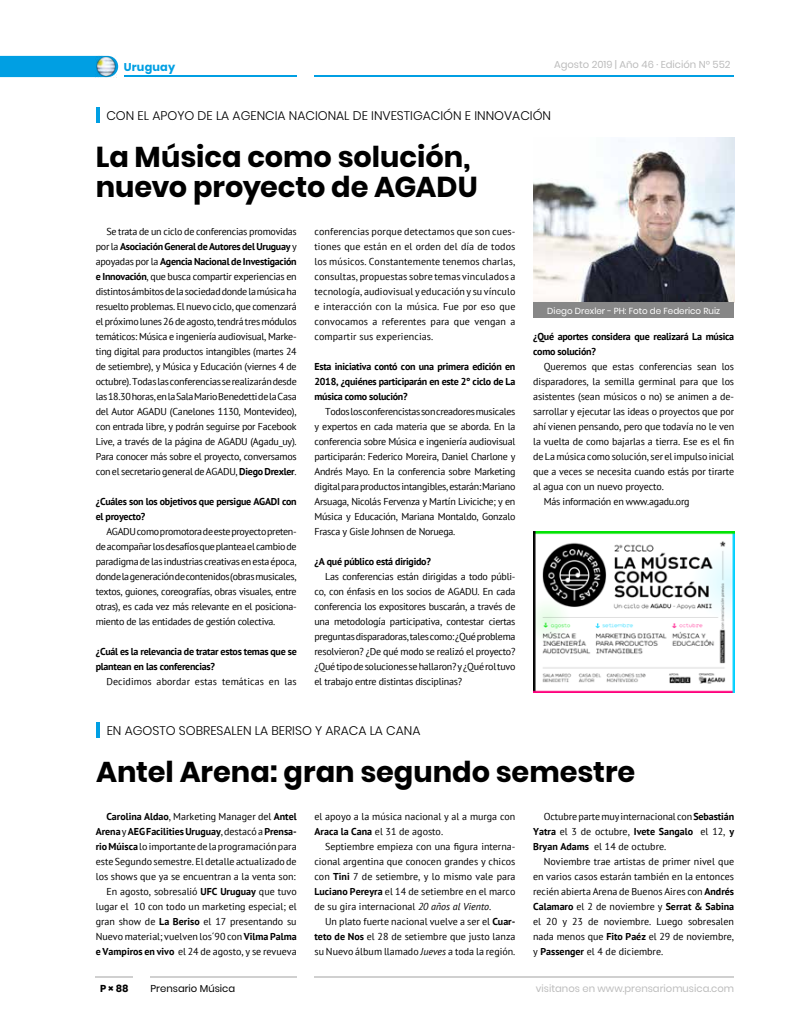
<style>
.page{position:relative;width:798px;height:1028px;background:#fff}
.page>*{position:absolute;margin:0;border:0;box-sizing:border-box;transform-origin:0 0}
.t1{font:700 28.75px/30px "Poppins";color:#000}
.t2{font:300 12.5px "Poppins";color:#000}
.t3{font:700 11.25px "Poppins";letter-spacing:.015em;color:#009fe3}
.t4{font:10px/15px "PT Sans";letter-spacing:-.01em;color:#000;text-align:justify}
.t5{font:700 10px/15px "PT Sans";letter-spacing:-.025em;color:#000}
.t6{font:10px "Poppins";color:#bcbcbc}
.t7{font:10px "PT Sans";letter-spacing:.01em;color:#000}
.t8{font:10px "Poppins";color:#000}
.t9{font:700 10px "Poppins";color:#000}
.t10{font:8.75px "Poppins";color:#fff}
.s1{font-weight:700}
.s2{font-style:italic}
</style>
<div class="page">
<hr style="left:96px;top:975px;width:37px;height:2px;background:#d0d0d0">
<hr style="left:151px;top:975px;width:145px;height:2px;background:#d0d0d0">
<hr style="left:314px;top:975px;width:419px;height:2px;background:#d0d0d0">
<hr style="left:314px;top:75px;width:419px;height:2px;background:#009fe3">
<img style="left:533px;top:137px;width:200px;height:165px">
<img style="left:533px;top:531px;width:200px;height:161px">
<div style="left:533px;top:302px;width:200px;height:15px;background:#878787"></div>
<hr style="left:96px;top:107px;width:3px;height:15px;background:#009fe3">
<div style="left:0;top:56px;width:118px;height:21px;background:#009fe3"></div>
<hr style="left:124px;top:75px;width:172px;height:2px;background:#009fe3">
<img style="left:96px;top:56px;width:21px;height:21px">
<hr style="left:96px;top:722px;width:4px;height:15px;background:#009fe3">
<p class="t3" style="left:124px;top:60px;width:53px">Uruguay</p>
<p class="t6" style="left:554px;top:59px;width:178px">Agosto 2019 | Año 46 · Edición Nº 552</p>
<p class="t2" style="left:106px;top:108px;width:446px">CON EL APOYO DE LA AGENCIA NACIONAL DE INVESTIGACIÓN E INNOVACIÓN</p>
<h1 class="t1" style="left:96px;top:142px;width:383px">La Música como solución, nuevo proyecto de AGADU</h1>
<p class="t4" style="left:96px;top:224px;width:202px;text-indent:11px">Se trata de un ciclo de conferencias promovidas por la <span class="s1">Asociación General de Autores del Uruguay</span> y apoyadas por la <span class="s1">Agencia Nacional de Investigación e Innovación</span>, que busca compartir experiencias en distintos ámbitos de la sociedad donde la música ha resuelto problemas. El nuevo ciclo, que comenzará el próximo lunes 26 de agosto, tendrá tres módulos temáticos: Música e ingeniería audiovisual, Marke&shy;ting digital para productos intangibles (martes 24 de setiembre), y Música y Educación (viernes 4 de octubre). Todas las conferencias se realizarán desde las 18.30 horas, en la Sala Mario Benedetti de la Casa del Autor AGADU (Canelones 1130, Montevideo), con entrada libre, y podrán seguirse por Facebook Live, a través de la página de AGADU (Agadu_uy).<br>Para conocer más sobre el proyecto, conversamos con el secretario general de AGADU, <span class="s1">Diego Drexler</span>.</p>
<p class="t5" style="left:96px;top:494px;width:202px">¿Cuáles son los objetivos que persigue AGADI con el proyecto?</p>
<p class="t4" style="left:96px;top:524px;width:202px;text-indent:11px">AGADU como promotora de este proyecto preten&shy;de acompañar los desafíos que plantea el cambio de paradigma de las industrias creativas en esta época, donde la generación de contenidos (obras musicales, textos, guiones, coreografías, obras visuales, entre otras), es cada vez más relevante en el posiciona&shy;miento de las entidades de gestión colectiva.</p>
<p class="t5" style="left:96px;top:644px;width:202px">¿Cuál es la relevancia de tratar estos temas que se plantean en las conferencias?</p>
<p class="t7" style="left:106px;top:675px;width:192px">Decidimos abordar estas temáticas en las</p>
<p class="t4" style="left:314px;top:224px;width:202px">conferencias porque detectamos que son cues&shy;tiones que están en el orden del día de todos los músicos. Constantemente tenemos charlas, consultas, propuestas sobre temas vinculados a tecnología, audiovisual y educación y su vínculo e interacción con la música. Fue por eso que convocamos a referentes para que vengan a compartir sus experiencias.</p>
<p class="t5" style="left:314px;top:359px;width:202px;text-align:justify">Esta iniciativa contó con una primera edición en 2018, ¿quiénes participarán en este 2° ciclo de La música como solución?</p>
<p class="t4" style="left:314px;top:404px;width:202px;text-indent:11px">Todos los conferencistas son creadores musicales y expertos en cada materia que se aborda. En la conferencia sobre Música e ingeniería audiovisual participarán: Federico Moreira, Daniel Charlone y Andrés Mayo. En la conferencia sobre Marketing digital para productos intangibles, estarán: Mariano Arsuaga, Nicolás Fervenza y Martín Liviciche; y en Música y Educación, Mariana Montaldo, Gonzalo Frasca y Gisle Johnsen de Noruega.</p>
<p class="t5" style="left:314px;top:554px;width:118px">¿A qué público está dirigido?</p>
<p class="t4" style="left:314px;top:569px;width:202px;text-indent:11px">Las conferencias están dirigidas a todo públi&shy;co, con énfasis en los socios de AGADU. En cada conferencia los expositores buscarán, a través de una metodología participativa, contestar ciertas preguntas disparadoras, tales como: ¿Qué problema resolvieron? ¿De qué modo se realizó el proyecto? ¿Qué tipo de soluciones se hallaron? y ¿Qué rol tuvo el trabajo entre distintas disciplinas?</p>
<p class="t2" style="left:107px;top:723px;width:315px">EN AGOSTO SOBRESALEN LA BERISO Y ARACA LA CANA</p>
<p class="t10" style="left:547px;top:306px;width:174px">Diego Drexler - PH: Foto de Federico Ruiz</p>
<p class="t5" style="left:533px;top:329px;width:202px">¿Qué aportes considera que realizará La música como solución?</p>
<p class="t4" style="left:543px;top:359px;width:192px">Queremos que estas conferencias sean los</p>
<p class="t4" style="left:533px;top:374px;width:202px">disparadores, la semilla germinal para que los</p>
<p class="t4" style="left:533px;top:389px;width:202px">asistentes (sean músicos o no) se animen a de-</p>
<p class="t4" style="left:533px;top:404px;width:202px">sarrollar y ejecutar las ideas o proyectos que por</p>
<p class="t4" style="left:533px;top:419px;width:202px">ahí vienen pensando, pero que todavía no le ven</p>
<p class="t4" style="left:533px;top:434px;width:202px">la vuelta de como bajarlas a tierra. Ese es el fin</p>
<p class="t4" style="left:533px;top:449px;width:202px">de La música como solución, ser el impulso inicial</p>
<p class="t4" style="left:533px;top:464px;width:202px">que a veces se necesita cuando estás por tirarte</p>
<p class="t4" style="left:533px;top:479px;width:132px">al agua con un nuevo proyecto.</p>
<p class="t4" style="left:543px;top:494px;width:147px">Más información en www.agadu.org</p>
<h1 class="t1" style="left:96px;top:757px;width:540px">Antel Arena: gran segundo semestre</h1>
<p class="t4" style="left:96px;top:809px;width:202px;text-align:right"><span class="s1">Carolina Aldao</span>, Marketing Manager del <span class="s1">Antel Arena</span> y <span class="s1">AEG Facilities Uruguay</span>, destacó a <span class="s1">Prensa&shy;rio Múisca</span> lo importante de la programación para este Segundo semestre. El detalle actualizado de los shows que ya se encuentran a la venta son:<br>En agosto, sobresalió <span class="s1">UFC Uruguay</span> que tuvo lugar el 10 con todo un marketing especial; el gran show de <span class="s1">La Beriso</span> el 17 presentando su Nuevo material; vuelven los´90 con <span class="s1">Vilma Palma e Vampiros en vivo</span> el 24 de agosto, y se revueva</p>
<p class="t4" style="left:314px;top:809px;width:202px">el apoyo a la música nacional y al a murga con<br><span class="s1">Araca la Cana</span> el 31 de agosto.</p>
<p class="t4" style="left:314px;top:839px;width:202px;text-indent:11px">Septiembre empieza con una figura interna&shy;cional argentina que conocen grandes y chicos con <span class="s1">Tini</span> 7 de setiembre, y lo mismo vale para <span class="s1">Luciano Pereyra</span> el 14 de setiembre en el marco de su gira internacional <span class="s2">20 años al Viento</span>.</p>
<p class="t4" style="left:314px;top:914px;width:202px;text-indent:11px">Un plato fuerte nacional vuelve a ser el <span class="s1">Cuar&shy;teto de Nos</span> el 28 de setiembre que justo lanza su Nuevo álbum llamado <span class="s2">Jueves</span> a toda la región.</p>
<p class="t4" style="left:533px;top:809px;width:202px;text-indent:11px">Octubre parte muy internacional con <span class="s1">Sebastián Yatra</span> el 3 de octubre, <span class="s1">Ivete Sangalo</span> el 12, <span class="s1">y Bryan Adams</span> el 14 de octubre.</p>
<p class="t4" style="left:533px;top:854px;width:202px;text-indent:11px">Noviembre trae artistas de primer nivel que en varios casos estarán también en la entonces recién abierta Arena de Buenos Aires con <span class="s1">Andrés Calamaro</span> el 2 de noviembre y <span class="s1">Serrat &amp; Sabina </span>el 20 y 23 de noviembre. Luego sobresalen nada menos que <span class="s1">Fito Paéz</span> el 29 de noviembre, y <span class="s1">Passenger</span> el 4 de diciembre.</p>
<p class="t9" style="left:100px;top:983px;width:30px">P × 88</p>
<p class="t8" style="left:150px;top:983px;width:86px">Prensario Música</p>
<p class="t6" style="left:535px;top:983px;width:200px">visitanos en www.prensariomusica.com</p>
</div>
